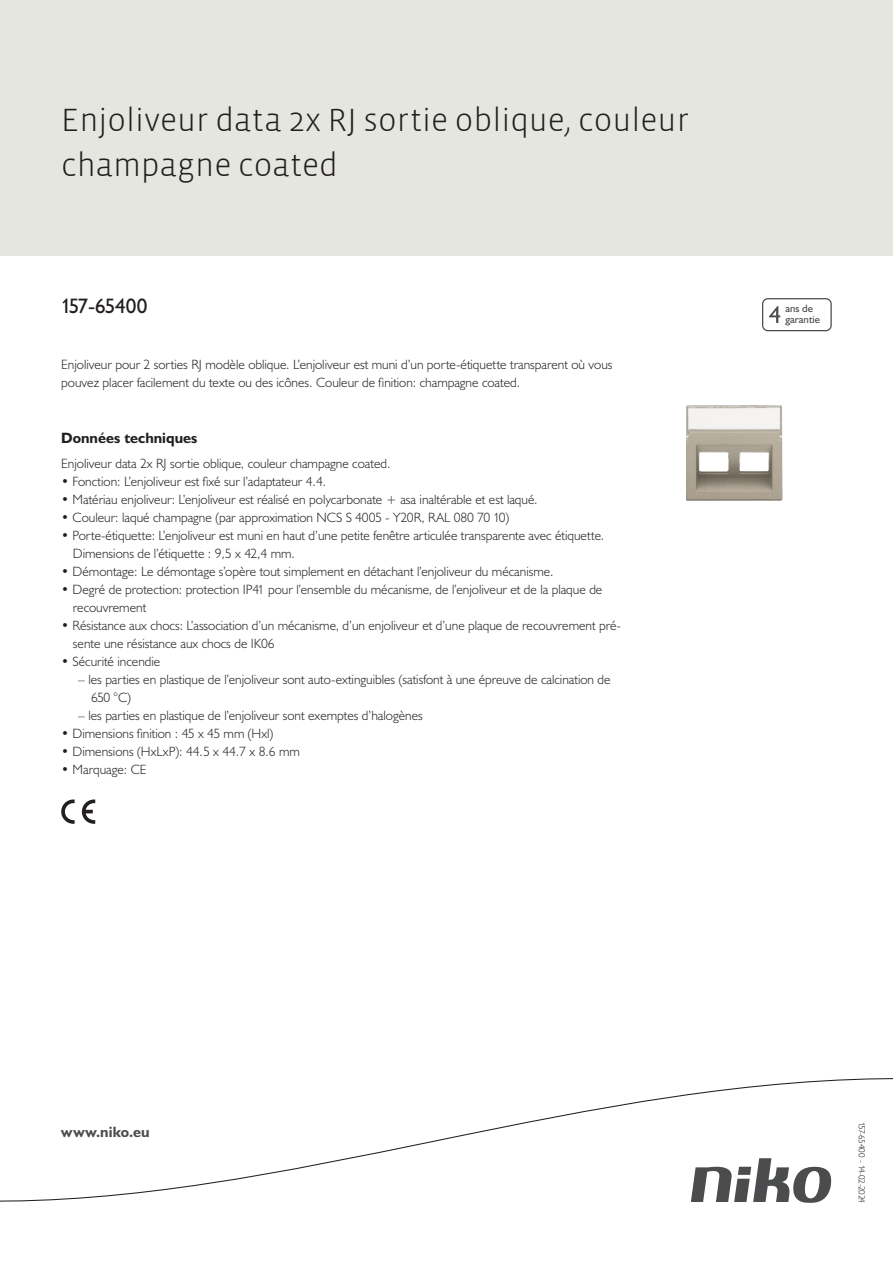
<style>
.page{position:relative;width:893px;height:1263px;background:#fff}
.page>*{position:absolute;margin:0;border:0;box-sizing:border-box;transform-origin:0 0}
.Title_datasheets{font:300 33px/45px "Vista Sans";color:#231f20}
.Article_number{font:21px "Humanist 521 BT";letter-spacing:-.03em;color:#231f20}
.Titles_parts{font:700 15px "Humanist 521 BT";color:#231f20}
.titel_afbeelding{font:700 15px "Humanist 521 BT";letter-spacing:.005em;color:#4b4c4d}
.USP_Bullets{font:300 13.5px/18px "Humanist 521 BT";color:#231f20}
.Platte_tekst_CAB{font:300 13.5px/18px "Humanist 521 BT";color:#231f20}
.USP_Bullets_level_2{font:300 13.5px/18px "Humanist 521 BT";color:#231f20}
.t1{font:10.8px/10.8px "Humanist 521 BT";color:#4b4c4d}
.Revision{font:300 9px "Humanist 521 BT";letter-spacing:-.05em;color:#231f20}
</style>
<div class="page">
<div style="left:0;top:0;width:893px;height:255px;background:#e6e6e0"></div>
<svg style="left:82px;top:799px;width:13px;height:25px"></svg>
<svg style="left:61px;top:799px;width:14px;height:25px"></svg>
<svg style="left:762px;top:298px;width:70px;height:33px"></svg>
<svg style="left:0;top:1078px;width:893px;height:125px"></svg>
<img style="left:686px;top:405px;width:97px;height:96px">
<p class="Title_datasheets" style="left:61px;top:98px;width:629px">Enjoliveur data 2x RJ sortie oblique, couleur champagne coated</p>
<p class="Article_number" style="left:61px;top:293px;width:88px">157-65400</p>
<p class="t1" style="left:785px;top:303px;width:36px">ans de garantie</p>
<p class="Platte_tekst_CAB" style="left:61px;top:355px;width:553px">Enjoliveur pour 2 sorties RJ modèle oblique. L’enjoliveur est muni d’un porte-étiquette transparent où vous pouvez placer facilement du texte ou des icônes. Couleur de finition: champagne coated.</p>
<p class="Titles_parts" style="left:61px;top:429px;width:138px">Données techniques</p>
<p class="Platte_tekst_CAB" style="left:61px;top:454px;width:331px">Enjoliveur data 2x RJ sortie oblique, couleur champagne coated.</p>
<p class="USP_Bullets" style="left:61px;top:472px;width:267px">• Fonction: L’enjoliveur est fixé sur l’adaptateur 4.4.</p>
<p class="USP_Bullets" style="left:61px;top:490px;width:478px">• Matériau enjoliveur: L’enjoliveur est réalisé en polycarbonate + asa inaltérable et est laqué.</p>
<p class="USP_Bullets" style="left:61px;top:508px;width:450px">• Couleur: laqué champagne (par approximation NCS S 4005 - Y20R, RAL 080 70 10)</p>
<p class="USP_Bullets" style="left:73px;top:526px;width:533px;text-indent:-12px">• Porte-étiquette: L’enjoliveur est muni en haut d’une petite fenêtre articulée transparente avec étiquette.<br>Dimensions de l’étiquette : 9,5 x 42,4 mm.</p>
<p class="USP_Bullets" style="left:61px;top:562px;width:494px">• Démontage: Le démontage s’opère tout simplement en détachant l’enjoliveur du mécanisme.</p>
<p class="USP_Bullets" style="left:73px;top:580px;width:531px;text-indent:-12px">• Degré de protection: protection IP41 pour l’ensemble du mécanisme, de l’enjoliveur et de la plaque de recouvrement</p>
<p class="USP_Bullets" style="left:73px;top:616px;width:550px;text-indent:-12px">• Résistance aux chocs: L’association d’un mécanisme, d’un enjoliveur et d’une plaque de recouvrement pré&shy;sente une résistance aux chocs de IK06</p>
<p class="USP_Bullets" style="left:61px;top:652px;width:101px">• Sécurité incendie</p>
<p class="USP_Bullets_level_2" style="left:91px;top:670px;width:521px;text-indent:-13px">– les parties en plastique de l’enjoliveur sont auto-extinguibles (satisfont à une épreuve de calcination de<br>650 °C)</p>
<p class="USP_Bullets_level_2" style="left:78px;top:706px;width:346px">– les parties en plastique de l’enjoliveur sont exemptes d’halogènes</p>
<p class="USP_Bullets" style="left:61px;top:724px;width:214px">• Dimensions finition : 45 x 45 mm (Hxl)</p>
<p class="USP_Bullets" style="left:61px;top:742px;width:240px">• Dimensions (HxLxP): 44.5 x 44.7 x 8.6 mm</p>
<p class="USP_Bullets" style="left:61px;top:760px;width:87px">• Marquage: CE</p>
<p class="titel_afbeelding" style="left:61px;top:1122px;width:90px">www.niko.eu</p>
<p class="Revision" style="left:868px;top:1122px;width:83px;rotate:90deg">157-65400 - 14-02-2024</p>
</div>
